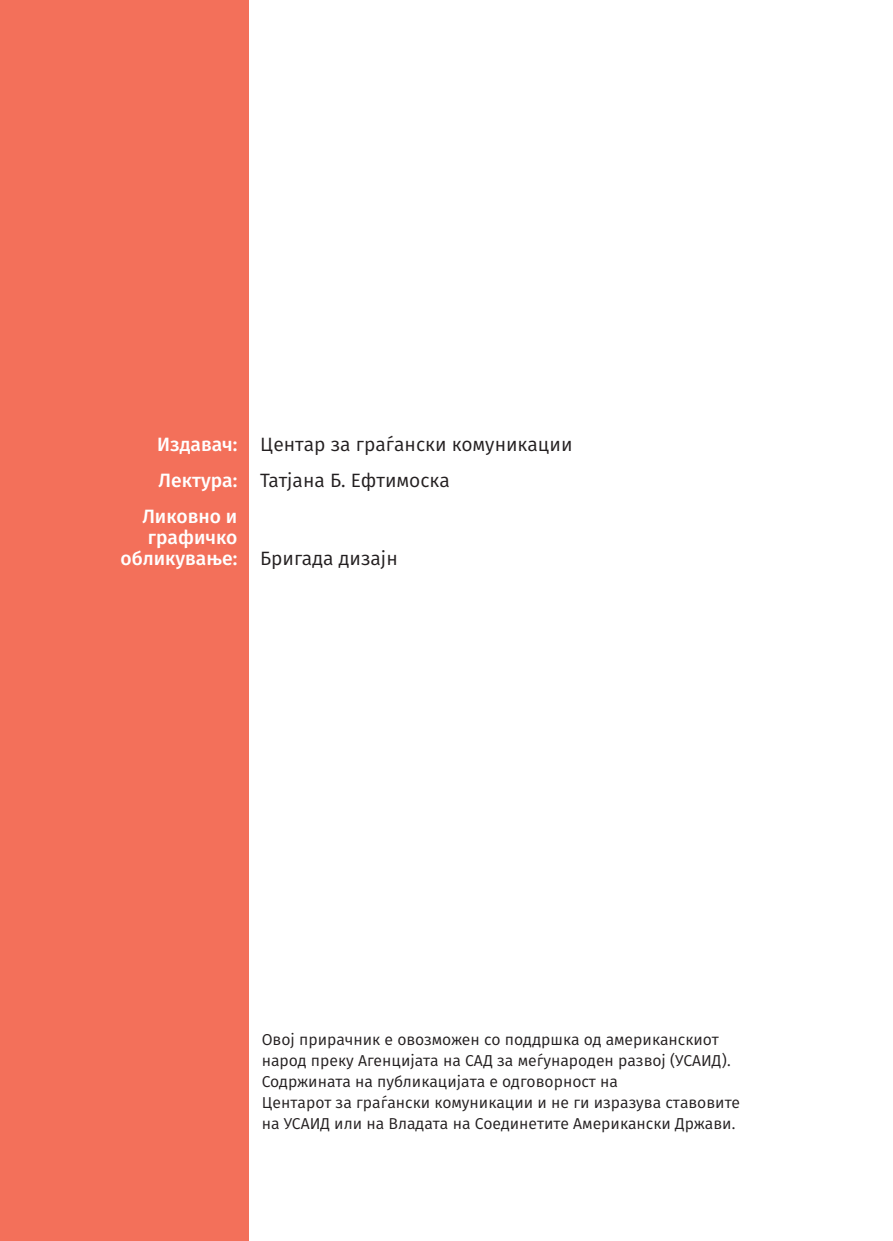
<style>
.page{position:relative;width:893px;height:1241px;background:#fff}
.page>*{position:absolute;margin:0;border:0;box-sizing:border-box;transform-origin:0 0}
.t1{font:19.25px "Fira Sans";color:#231f20}
.t2{font:500 19.25px/21px "Fira Sans";color:#fff}
.t3{font:15.75px/21px "Fira Sans";color:#231f20}
.s1{font-weight:500;color:#fff}
.s2{font-weight:400;color:#231f20}
</style>
<div class="page">
<div style="left:0;top:0;width:248px;height:1240px;background:#f3705a"></div>
<p class="t1" style="left:157px;top:430px;width:417px"><span class="s1">Издавач:</span> Центар за граѓански комуникации</p>
<p class="t1" style="left:159px;top:466px;width:293px"><span class="s1">Лектура:</span> Татјана Б. Ефтимоска</p>
<p class="t2" style="left:142px;top:506px;width:96px">Ликовно и</p>
<p class="t2" style="left:121px;top:527px;width:279px;text-indent:27px">графичко<br>обликување: <span class="s2">Бригада дизајн</span></p>
<p class="t3" style="left:262px;top:1029px;width:480px">Овој прирачник е овозможен со поддршка од американскиот народ преку Агенцијата на САД за меѓународен развој (УСАИД).<br>Содржината на публикацијата е одговорност на<br>Центарот за граѓански комуникации и не ги изразува ставовите на УСАИД или на Владата на Соединетите Американски Држави.</p>
</div>
